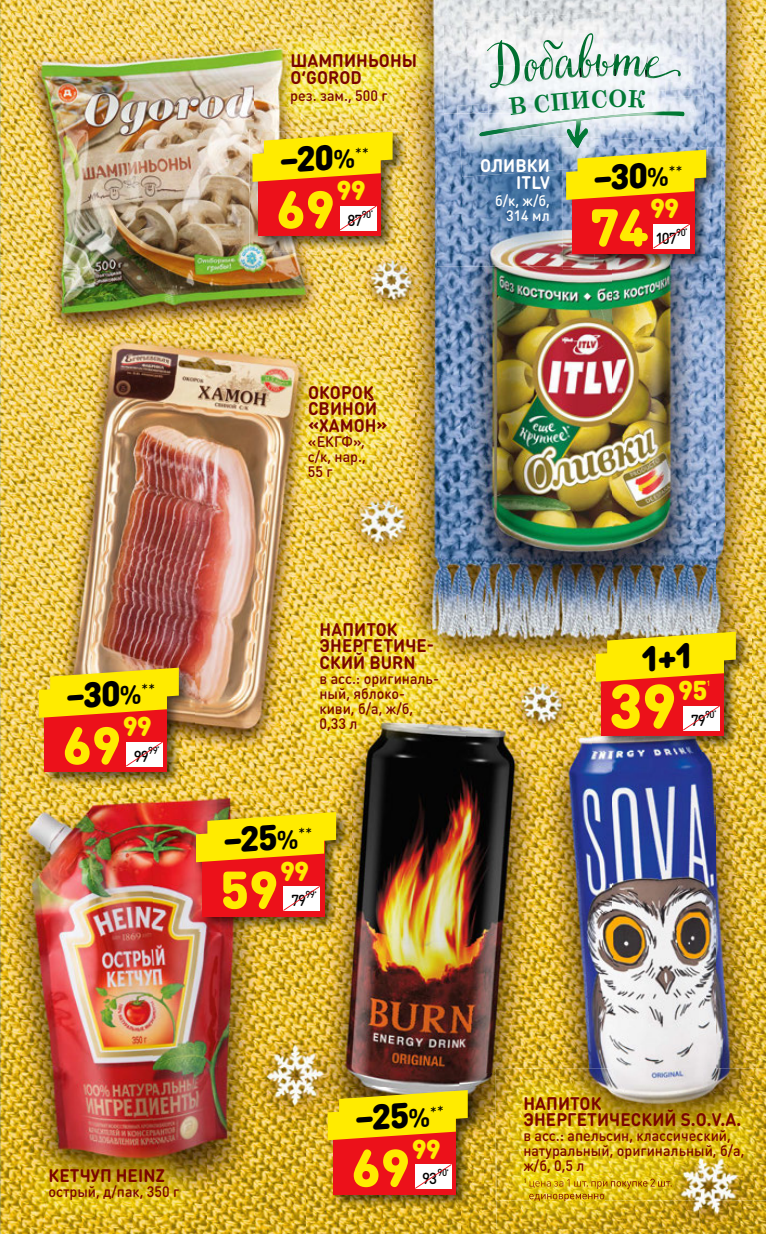
<style>
.page{position:relative;width:766px;height:1234px;background:#fff}
.page>*{position:absolute;margin:0;border:0;box-sizing:border-box;transform-origin:0 0}
.t1{font:900 61.5px "DIN Round Pro";color:#ffeb00}
.t2{font:900 52.2px "DIN Round Pro";color:#ffeb00}
.t3{font:900 35.25px "DIN Round Pro";color:#000}
.t4{font:900 27px "DIN Round Pro";letter-spacing:-.03em;color:#ffeb00}
.t5{font:700 18px/16.5px "DIN Round Pro";letter-spacing:.005em;color:#7a0500;scale:.95 1}
.t6{font:700 18px/16.5px "DIN Round Pro";letter-spacing:.005em;color:#fff;text-align:right;scale:.95 1}
.t7{font:500 15.75px "DIN Round Pro";color:#000;scale:.95 1}
.t8{font:500 15px/15px "DIN Round Pro";color:#7a0500;scale:.95 1}
.t9{font:500 15px/15px "DIN Round Pro";color:#fff;text-align:right;scale:.95 1}
.t10{font:500 10.05px "DIN Round Pro";letter-spacing:-.065em;color:#000;scale:.95 1}
.t11{font:500 7.65px "DIN Round Pro";color:#ffeb00}
.s1{font-weight:700;font-size:26.25px}
</style>
<div class="page">
<img style="left:0;top:0;width:255px;height:375px">
<img style="left:255px;top:0;width:510px;height:53px">
<img style="left:255px;top:53px;width:8px;height:76px">
<img style="left:443px;top:53px;width:22px;height:54px">
<img style="left:706px;top:53px;width:59px;height:107px">
<img style="left:357px;top:107px;width:102px;height:268px">
<img style="left:715px;top:160px;width:50px;height:907px">
<img style="left:255px;top:251px;width:102px;height:124px">
<img style="left:459px;top:266px;width:153px;height:806px">
<img style="left:612px;top:269px;width:103px;height:360px">
<img style="left:0;top:375px;width:306px;height:322px">
<img style="left:409px;top:375px;width:51px;height:219px">
<img style="left:306px;top:505px;width:103px;height:89px">
<img style="left:0;top:697px;width:50px;height:536px">
<img style="left:153px;top:697px;width:153px;height:161px">
<img style="left:50px;top:787px;width:103px;height:446px">
<img style="left:306px;top:757px;width:154px;height:369px">
<img style="left:612px;top:751px;width:103px;height:316px">
<img style="left:153px;top:858px;width:50px;height:375px">
<img style="left:203px;top:931px;width:103px;height:302px">
<img style="left:459px;top:1072px;width:51px;height:161px">
<img style="left:306px;top:1126px;width:51px;height:107px">
<img style="left:357px;top:1209px;width:103px;height:24px">
<img style="left:510px;top:1200px;width:255px;height:33px">
<img style="left:457px;top:87px;width:250px;height:60px">
<img style="left:465px;top:5px;width:236px;height:100px">
<img style="left:471px;top:88px;width:7px;height:24px">
<img style="left:436px;top:113px;width:126px;height:153px">
<img style="left:457px;top:113px;width:21px;height:64px">
<img style="left:263px;top:26px;width:180px;height:105px">
<img style="left:436px;top:113px;width:7px;height:18px">
<img style="left:21px;top:1140px;width:186px;height:87px">
<img style="left:292px;top:594px;width:174px;height:163px">
<img style="left:281px;top:358px;width:133px;height:147px">
<img style="left:496px;top:1200px;width:203px;height:28px">
<img style="left:529px;top:1200px;width:75px;height:1px">
<img style="left:495px;top:1067px;width:270px;height:133px">
<img style="left:529px;top:1178px;width:143px;height:10px">
<img style="left:529px;top:1193px;width:75px;height:7px">
<img style="left:562px;top:147px;width:159px;height:122px">
<img style="left:562px;top:200px;width:32px;height:66px">
<div style="left:572px;top:176px;width:122px;height:78px;background:#ec111a"></div>
<svg style="left:653px;top:224px;width:36px;height:24px"></svg>
<img style="left:249px;top:129px;width:159px;height:122px">
<img style="left:263px;top:129px;width:145px;height:2px">
<div style="left:258px;top:158px;width:122px;height:78px;background:#ec111a"></div>
<img style="left:252px;top:132px;width:140px;height:50px">
<svg style="left:340px;top:206px;width:36px;height:24px"></svg>
<img style="left:36px;top:664px;width:158px;height:123px">
<div style="left:45px;top:694px;width:122px;height:78px;background:#ec111a"></div>
<img style="left:39px;top:667px;width:140px;height:50px">
<svg style="left:126px;top:742px;width:37px;height:24px"></svg>
<img style="left:193px;top:809px;width:158px;height:122px">
<div style="left:202px;top:838px;width:122px;height:78px;background:#ec111a"></div>
<img style="left:196px;top:811px;width:140px;height:51px">
<svg style="left:283px;top:886px;width:37px;height:24px"></svg>
<img style="left:324px;top:1087px;width:159px;height:122px">
<div style="left:333px;top:1116px;width:123px;height:78px;background:#ec111a"></div>
<img style="left:327px;top:1089px;width:140px;height:50px">
<svg style="left:415px;top:1164px;width:36px;height:24px"></svg>
<img style="left:592px;top:629px;width:159px;height:122px">
<div style="left:601px;top:658px;width:122px;height:78px;background:#ec111a"></div>
<svg style="left:683px;top:706px;width:36px;height:24px"></svg>
<svg style="left:478px;top:32px;width:228px;height:168px"></svg>
<img style="left:595px;top:631px;width:140px;height:50px">
<h3 class="t3" style="left:63px;top:669px;width:92px;rotate:-4deg">–30<span class="s1">%</span> <sup>**</sup></h3>
<h3 class="t4" style="left:123px;top:706px;width:31px">99</h3>
<p class="t7" style="left:134px;top:745px;width:17px">99</p>
<h2 class="t2" style="left:63px;top:705px;width:60px">69</h2>
<p class="t10" style="left:148px;top:743px;width:13px">99<sup>*</sup></p>
<p class="t5" style="left:290px;top:52px;width:135px">ШАМПИНЬОНЫ<br>О’GOROD</p>
<p class="t8" style="left:290px;top:88px;width:104px">рез. зам., 500 г</p>
<h3 class="t3" style="left:276px;top:134px;width:92px;rotate:-4deg">–20<span class="s1">%</span> <sup>**</sup></h3>
<h3 class="t4" style="left:336px;top:170px;width:31px">99</h3>
<p class="t7" style="left:347px;top:209px;width:17px">87</p>
<h2 class="t2" style="left:276px;top:170px;width:60px">69</h2>
<p class="t10" style="left:362px;top:207px;width:14px">90<sup>*</sup></p>
<p class="t5" style="left:308px;top:383px;width:85px">ОКОРОК<br>СВИНОЙ «ХАМОН»</p>
<p class="t8" style="left:308px;top:433px;width:62px;text-align:justify">«ЕКГФ», с/к, нар., 55 г</p>
<p class="t6" style="left:480px;top:157px;width:75px">ОЛИВКИ<br>ITLV</p>
<p class="t9" style="left:495px;top:192px;width:59px">б/к, ж/б,<br>314 мл</p>
<h3 class="t3" style="left:590px;top:152px;width:92px;rotate:-4deg">–30<span class="s1">%</span> <sup>**</sup></h3>
<h3 class="t4" style="left:650px;top:188px;width:31px">99</h3>
<p class="t7" style="left:655px;top:227px;width:24px">107</p>
<h2 class="t2" style="left:590px;top:188px;width:60px">74</h2>
<p class="t10" style="left:676px;top:225px;width:14px">90<sup>*</sup></p>
<p class="t5" style="left:319px;top:620px;width:122px">НАПИТОК<br>ЭНЕРГЕТИЧЕ-<br>СКИЙ BURN</p>
<p class="t8" style="left:319px;top:670px;width:127px">в асс.: оригиналь&shy;ный, яблоко&shy;киви, б/а, ж/б,<br>0,33 л</p>
<h3 class="t3" style="left:220px;top:813px;width:92px;rotate:-4deg">–25<span class="s1">%</span> <sup>**</sup></h3>
<h3 class="t4" style="left:280px;top:850px;width:31px">99</h3>
<p class="t7" style="left:291px;top:889px;width:17px">79</p>
<h2 class="t2" style="left:220px;top:850px;width:60px">59</h2>
<p class="t10" style="left:305px;top:887px;width:13px">99<sup>*</sup></p>
<h1 class="t1" style="left:607px;top:659px;width:70px">39</h1>
<h3 class="t4" style="left:678px;top:670px;width:31px">95</h3>
<p class="t11" style="left:706px;top:677px;width:6px">1</p>
<p class="t10" style="left:705px;top:707px;width:14px">90<sup>*</sup></p>
<p class="t7" style="left:690px;top:709px;width:17px">79</p>
<p class="t5" style="left:49px;top:1166px;width:124px">КЕТЧУП HEINZ</p>
<p class="t8" style="left:48px;top:1183px;width:139px">острый, д/пак, 350 г</p>
<h3 class="t3" style="left:352px;top:1091px;width:92px;rotate:-4deg">–25<span class="s1">%</span> <sup>**</sup></h3>
<h3 class="t4" style="left:411px;top:1128px;width:31px">99</h3>
<p class="t7" style="left:422px;top:1167px;width:17px">93</p>
<h2 class="t2" style="left:351px;top:1127px;width:60px">69</h2>
<p class="t10" style="left:437px;top:1165px;width:14px">90<sup>*</sup></p>
<p class="t5" style="left:523px;top:1094px;width:231px">НАПИТОК<br>ЭНЕРГЕТИЧЕСКИЙ S.O.V.A.</p>
<p class="t8" style="left:523px;top:1127px;width:234px">в асс.: апельсин, классический, натуральный, оригинальный, б/а, ж/б, 0,5 л</p>
</div>
